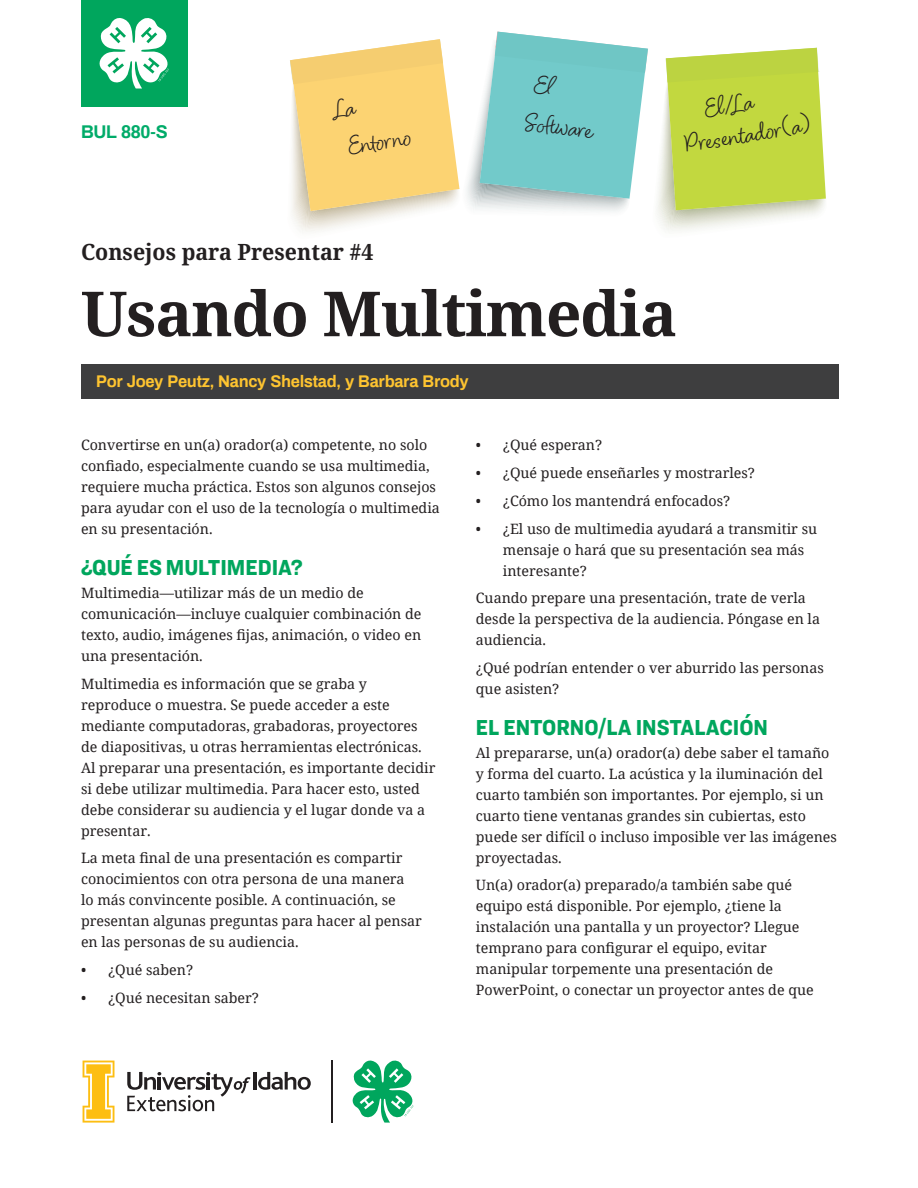
<style>
.page{position:relative;width:918px;height:1188px;background:#fff}
.page>*{position:absolute;margin:0;border:0;box-sizing:border-box;transform-origin:0 0}
.t1{font:700 62.25px "Noto Serif";letter-spacing:-.02em;color:#231f20}
.t2{font:26.1px/31.2px "Blithe";color:#231f20}
.t3{font:900 22.5px "Ringside Narrow";color:#00a65d;scale:.95 1}
.t4{font:700 22.5px "Noto Serif";color:#231f20;scale:.95 1}
.t5{font:700 18px "Archivo";letter-spacing:-.02em;color:#00ab69}
.t6{font:700 16.5px "Archivo";letter-spacing:-.02em;color:#fec430}
.t7{font:14.25px/21px "Noto Serif";color:#231f20}
</style>
<div class="page">
<div style="left:81px;top:0;width:107px;height:106px;background:#00a65d"></div>
<svg style="left:99px;top:18px;width:70px;height:71px"></svg>
<hr style="left:331px;top:1061px;width:1px;height:62px;background:#231f20">
<svg style="left:83px;top:1061px;width:31px;height:62px"></svg>
<hr style="left:253px;top:1072px;width:4px;height:18px;background:#231f20">
<svg style="left:258px;top:1072px;width:53px;height:18px"></svg>
<svg style="left:127px;top:1072px;width:124px;height:39px"></svg>
<svg style="left:352px;top:1060px;width:62px;height:63px"></svg>
<div style="left:81px;top:364px;width:758px;height:35px;background:#3e3e3f"></div>
<svg style="left:290px;top:32px;width:536px;height:200px"></svg>
<p class="t5" style="left:81px;top:119px;width:88px">BUL 880-S</p>
<h2 class="t2" style="left:347px;top:131px;width:65px;rotate:-9deg">Ento rno</h2>
<h2 class="t2" style="left:528px;top:107px;width:70px;rotate:8deg">Soft ware</h2>
<h2 class="t2" style="left:677px;top:98px;width:129px;text-indent:26px;rotate:-9deg">El/La<br>Presentador(a)</h2>
<h3 class="t4" style="left:81px;top:236px;width:309px">Consejos para Presentar #4</h3>
<h1 class="t1" style="left:81px;top:270px;width:598px">Usando Multimedia</h1>
<p class="t6" style="left:96px;top:370px;width:374px">Por Joey Peutz, Nancy Shelstad, y Barbara Brody</p>
<p class="t7" style="left:81px;top:434px;width:360px">Convertirse en un(a) orador(a) competente, no solo confiado, especialmente cuando se usa multimedia, requiere mucha práctica. Estos son algunos consejos para ayudar con el uso de la tecnología o multimedia en su presentación.</p>
<h3 class="t3" style="left:81px;top:551px;width:235px">¿QUÉ ES MULTIMEDIA?</h3>
<p class="t7" style="left:81px;top:582px;width:342px">Multimedia—utilizar más de un medio de comunicación—incluye cualquier combinación de texto, audio, imágenes fijas, animación, o video en una presentación.</p>
<p class="t7" style="left:81px;top:672px;width:356px">Multimedia es información que se graba y reproduce o muestra. Se puede acceder a este mediante computadoras, grabadoras, proyectores de diapositivas, u otras herramientas electrónicas.<br>Al preparar una presentación, es importante decidir si debe utilizar multimedia. Para hacer esto, usted debe considerar su audiencia y el lugar donde va a presentar.</p>
<p class="t7" style="left:81px;top:847px;width:342px">La meta final de una presentación es compartir conocimientos con otra persona de una manera<br>lo más convincente posible. A continuación, se presentan algunas preguntas para hacer al pensar en las personas de su audiencia.</p>
<p class="t7" style="left:81px;top:959px;width:114px">• ¿Qué saben?</p>
<p class="t7" style="left:81px;top:987px;width:180px">• ¿Qué necesitan saber?</p>
<p class="t7" style="left:476px;top:434px;width:128px">• ¿Qué esperan?</p>
<p class="t7" style="left:476px;top:462px;width:281px">• ¿Qué puede enseñarles y mostrarles?</p>
<p class="t7" style="left:476px;top:490px;width:256px">• ¿Cómo los mantendrá enfocados?</p>
<p class="t7" style="left:503px;top:517px;width:316px;text-indent:-27px">• ¿El uso de multimedia ayudará a transmitir su mensaje o hará que su presentación sea más interesante?</p>
<p class="t7" style="left:476px;top:587px;width:346px">Cuando prepare una presentación, trate de verla desde la perspectiva de la audiencia. Póngase en la audiencia.</p>
<p class="t7" style="left:476px;top:657px;width:350px">¿Qué podrían entender o ver aburrido las personas que asisten?</p>
<h3 class="t3" style="left:476px;top:710px;width:309px">EL ENTORNO/LA INSTALACIÓN</h3>
<p class="t7" style="left:476px;top:741px;width:363px">Al prepararse, un(a) orador(a) debe saber el tamaño y forma del cuarto. La acústica y la iluminación del cuarto también son importantes. Por ejemplo, si un cuarto tiene ventanas grandes sin cubiertas, esto puede ser difícil o incluso imposible ver las imágenes proyectadas.</p>
<p class="t7" style="left:476px;top:874px;width:339px">Un(a) orador(a) preparado/a también sabe qué equipo está disponible. Por ejemplo, ¿tiene la instalación una pantalla y un proyector? Llegue temprano para configurar el equipo, evitar manipular torpemente una presentación de PowerPoint, o conectar un proyector antes de que</p>
</div>
